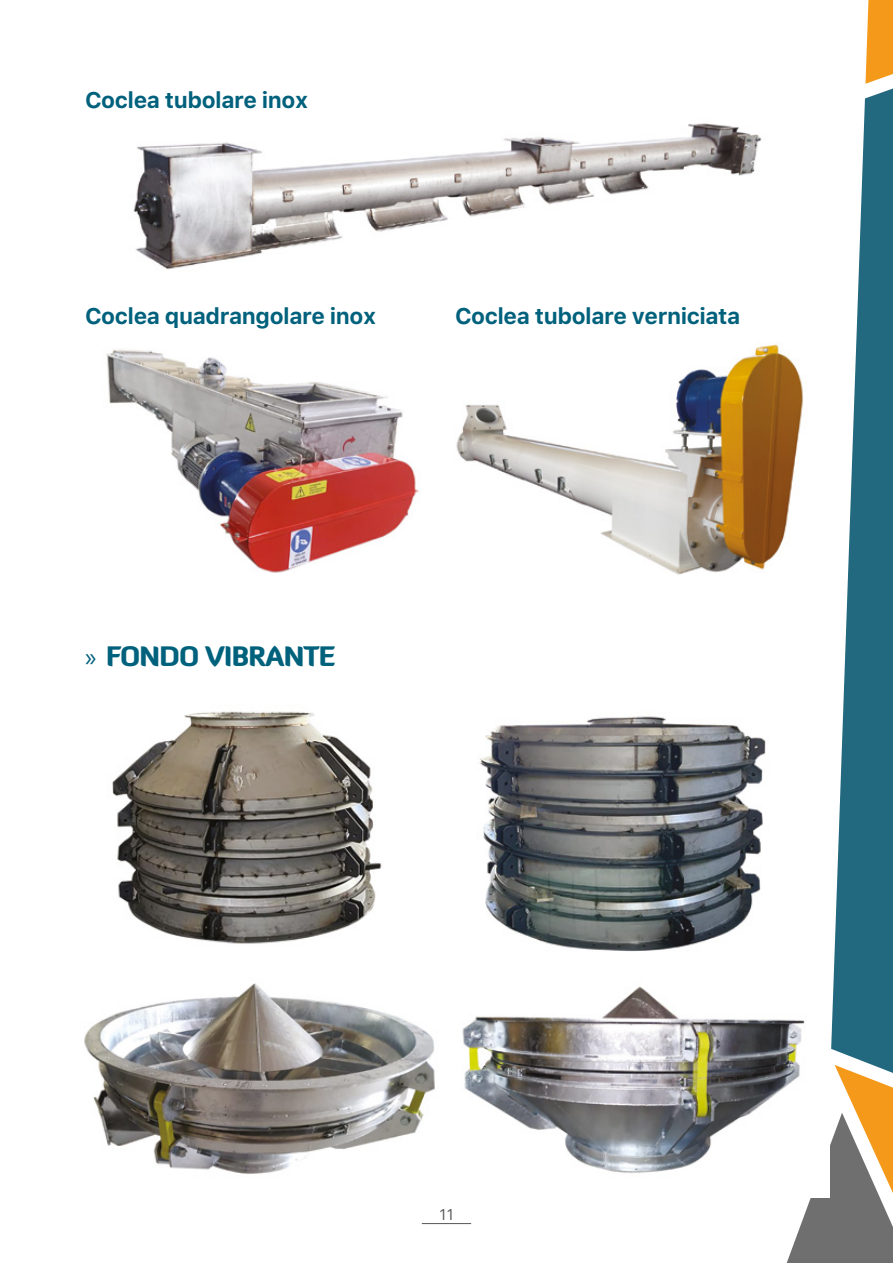
<style>
.page{position:relative;width:893px;height:1263px;background:#fff}
.page>*{position:absolute;margin:0;border:0;box-sizing:border-box;transform-origin:0 0}
.t1{font:900 27px "Diavlo";letter-spacing:-.03em;color:#00617c}
.t2{font:700 22.5px "Galvji";letter-spacing:-.02em;color:#00617c}
.t3{font:15px "Galvji";color:#575756}
.s1{font-family:"Myriad Pro";font-weight:400}
</style>
<div class="page">
<hr style="left:422px;top:1223px;width:49px;height:1px;background:#575756">
<svg style="left:865px;top:0;width:28px;height:81px;background:#f6a331"></svg>
<svg style="left:831px;top:81px;width:62px;height:984px;fill:#226980"></svg>
<svg style="left:786px;top:1065px;width:107px;height:198px"></svg>
<img style="left:133px;top:123px;width:629px;height:147px">
<img style="left:106px;top:344px;width:697px;height:231px">
<img style="left:112px;top:711px;width:270px;height:233px">
<img style="left:84px;top:983px;width:351px;height:191px">
<img style="left:462px;top:987px;width:367px;height:210px">
<img style="left:479px;top:716px;width:287px;height:236px">
<p class="t2" style="left:85px;top:87px;width:225px">Coclea tubolare inox</p>
<p class="t2" style="left:85px;top:303px;width:293px">Coclea quadrangolare inox</p>
<p class="t2" style="left:455px;top:303px;width:287px">Coclea tubolare verniciata</p>
<p class="t1" style="left:85px;top:639px;width:252px"><span class="s1">»</span> FONDO VIBRANTE</p>
<p class="t3" style="left:439px;top:1206px;width:16px">11</p>
</div>
